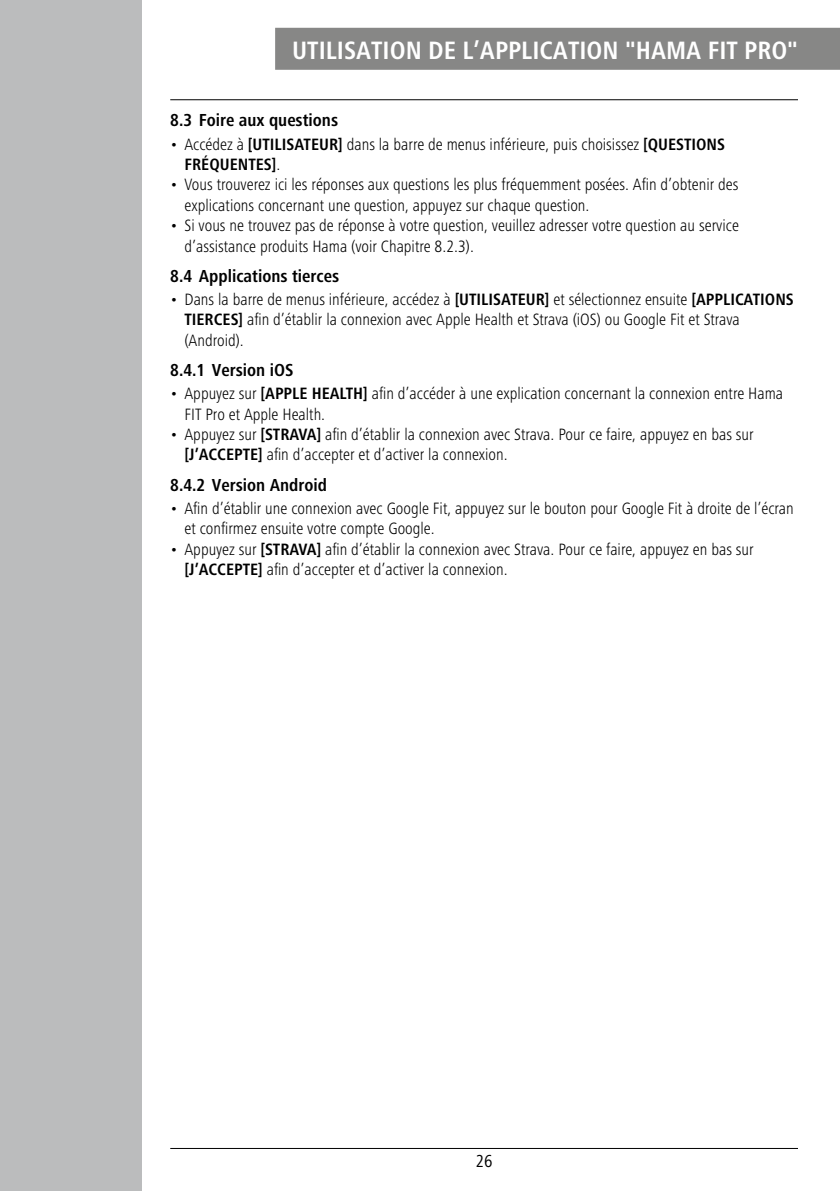
<style>
.page{position:relative;width:840px;height:1191px;background:#fff}
.page>*{position:absolute;margin:0;border:0;box-sizing:border-box;transform-origin:0 0}
.t1{font:700 condensed 26px "Frutiger Next LTW1 G";color:#fff}
.t2{font:700 condensed 18px "Frutiger Next LTW1 G";color:#000}
.t3{font:condensed 18px "Frutiger Next LTW1 G";color:#000}
.t4{font:300 condensed 17px/20.4px "Frutiger Next LTW1 G";color:#000}
.s1{font-weight:700}
</style>
<div class="page">
<hr style="left:170px;top:99px;width:627px;height:1px;background:#000">
<hr style="left:170px;top:1148px;width:627px;height:1px;background:#000">
<div style="left:0;top:0;width:142px;height:1191px;background:#bbbcbd"></div>
<div style="left:275px;top:28px;width:564px;height:42px;background:#878786"></div>
<h1 class="t1" style="left:292px;top:36px;width:56px">Uti lisati</h1>
<h1 class="t1" style="left:389px;top:36px;width:154px">on de l’applicati</h1>
<h1 class="t1" style="left:586px;top:36px;width:82px">on "Hama</h1>
<h1 class="t1" style="left:707px;top:36px;width:92px">FIT Pro"</h1>
<p class="t2" style="left:170px;top:110px;width:169px">8.3 Foire aux questions</p>
<p class="t4" style="left:184px;top:134px;width:541px;text-indent:-14px">• Accédez à <span class="s1">[UTILISATEUR]</span> dans la barre de menus inférieure, puis choisissez <span class="s1">[QUESTIONS<br>FRÉQUENTES]</span>.</p>
<p class="t4" style="left:184px;top:175px;width:555px;text-indent:-14px">• Vous trouverez ici les réponses aux questions les plus fréquemment posées. Afin d’obtenir des explications concernant une question, appuyez sur chaque question.</p>
<p class="t4" style="left:184px;top:215px;width:555px;text-indent:-14px">• Si vous ne trouvez pas de réponse à votre question, veuillez adresser votre question au service d’assistance produits Hama (voir Chapitre 8.2.3).</p>
<p class="t2" style="left:170px;top:265px;width:170px">8.4 Applications tierces</p>
<p class="t4" style="left:184px;top:289px;width:610px;text-indent:-14px">• Dans la barre de menus inférieure, accédez à <span class="s1">[UTILISATEUR]</span> et sélectionnez ensuite <span class="s1">[APPLICATIONS<br>TIERCES]</span> afin d’établir la connexion avec Apple Health et Strava (iOS) ou Google Fit et Strava (Android).</p>
<p class="t2" style="left:170px;top:360px;width:125px">8.4.1 Version iOS</p>
<p class="t4" style="left:184px;top:383px;width:600px;text-indent:-14px">• Appuyez sur <span class="s1">[APPLE HEALTH]</span> afin d’accéder à une explication concernant la connexion entre Hama<br>FIT Pro et Apple Health.</p>
<p class="t4" style="left:184px;top:424px;width:570px;text-indent:-14px">• Appuyez sur <span class="s1">[STRAVA]</span> afin d’établir la connexion avec Strava. Pour ce faire, appuyez en bas sur <span class="s1">[J’ACCEPTE]</span> afin d’accepter et d’activer la connexion.</p>
<p class="t2" style="left:170px;top:474px;width:158px">8.4.2 Version Android</p>
<p class="t4" style="left:184px;top:498px;width:610px;text-indent:-14px">• Afin d’établir une connexion avec Google Fit, appuyez sur le bouton pour Google Fit à droite de l’écran et confirmez ensuite votre compte Google.</p>
<p class="t4" style="left:184px;top:539px;width:570px;text-indent:-14px">• Appuyez sur <span class="s1">[STRAVA]</span> afin d’établir la connexion avec Strava. Pour ce faire, appuyez en bas sur <span class="s1">[J’ACCEPTE]</span> afin d’accepter et d’activer la connexion.</p>
<p class="t3" style="left:475px;top:1151px;width:18px">26</p>
</div>
